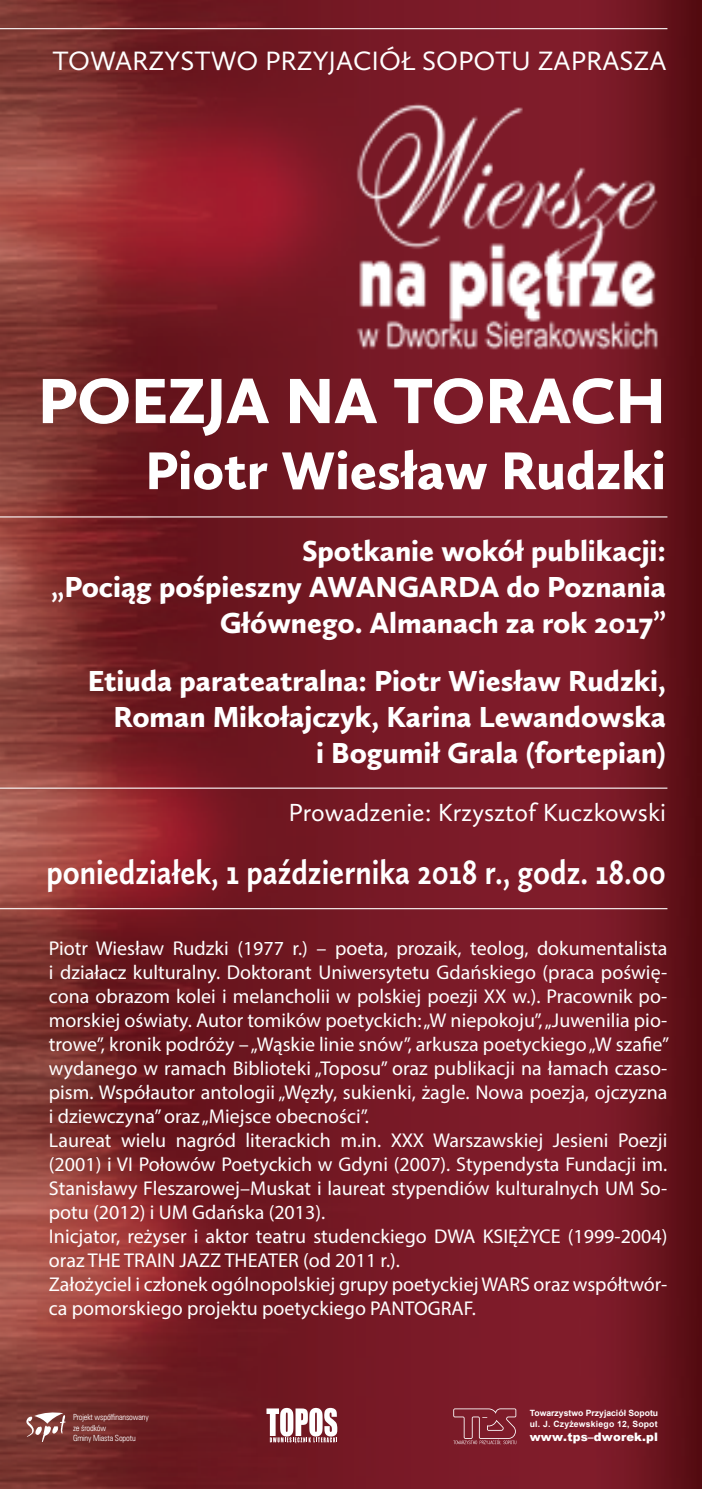
<style>
.page{position:relative;width:702px;height:1489px;background:#fff}
.page>*{position:absolute;margin:0;border:0;box-sizing:border-box;transform-origin:0 0}
.t1{font:900 66.25px "Calluna Sans";color:#fff}
.t2{font:900 55px "Calluna Sans";color:#fff}
.t3{font:700 35px "Calluna Sans";color:#fff;scale:.87 1}
.t4{font:900 30px/36px "Calluna Sans";color:#fff;text-align:right}
.t5{font:27.5px "Calluna Sans";color:#fff}
.t6{font:25.5px "Calluna Sans";color:#fff}
.t7{font:20px/24px "Myriad Pro";color:#fff}
.t8{font:900 11.75px "Arial";letter-spacing:.015em;color:#fff}
.t9{font:700 8.75px/10.2px "Arial";color:#fff}
.t10{font:8.5px/10.2px "Zurich Lt Cn EU";letter-spacing:-.02em;color:#fff}
</style>
<div class="page">
<img style="left:0;top:0;width:702px;height:1488px">
<img style="left:305px;top:74px;width:397px;height:304px">
<hr style="left:0;top:516px;width:667px;height:1px;background:#fff">
<hr style="left:0;top:28px;width:667px;height:1px;background:#fff">
<hr style="left:0;top:908px;width:667px;height:1px;background:#fff">
<svg style="left:26px;top:1412px;width:40px;height:28px"></svg>
<svg style="left:266px;top:1407px;width:71px;height:36px"></svg>
<svg style="left:453px;top:1408px;width:63px;height:35px;background:#8d3743"></svg>
<hr style="left:0;top:787px;width:667px;height:1px;background:#fff">
<h3 class="t5" style="left:53px;top:44px;width:615px">TOWARZYSTWO PRZYJACIÓŁ SOPOTU ZAPRASZA</h3>
<h1 class="t1" style="left:38px;top:359px;width:629px">POEZJA NA TORACH</h1>
<h2 class="t2" style="left:145px;top:436px;width:522px">Piotr Wiesław Rudzki</h2>
<h3 class="t4" style="left:51px;top:532px;width:616px">Spotkanie wokół publikacji:<br>„Pociąg pośpieszny AWANGARDA do Poznania<br>Głównego. Almanach za rok 2017”</h3>
<h3 class="t4" style="left:88px;top:662px;width:579px">Etiuda parateatralna: Piotr Wiesław Rudzki,<br>Roman Mikołajczyk, Karina Lewandowska<br>i Bogumił Grala (fortepian)</h3>
<p class="t6" style="left:288px;top:797px;width:379px">Prowadzenie: Krzysztof Kuczkowski</p>
<h3 class="t3" style="left:46px;top:850px;width:713px">poniedziałek, 1 października 2018 r., godz. 18.00</h3>
<p class="t7" style="left:49px;top:936px;width:621px">Piotr Wiesław Rudzki (1977 r.) – poeta, prozaik, teolog, dokumentalista i działacz kulturalny. Doktorant Uniwersytetu Gdańskiego (praca poświę&shy;cona obrazom kolei i melancholii w polskiej poezji XX w.). Pracownik po&shy;morskiej oświaty. Autor tomików poetyckich: „W niepokoju”, „Juwenilia pio&shy;trowe”, kronik podróży – „Wąskie linie snów”, arkusza poetyckiego „W szafie” wydanego w ramach Biblioteki „Toposu” oraz publikacji na łamach czaso&shy;pism. Współautor antologii „Węzły, sukienki, żagle. Nowa poezja, ojczyzna i dziewczyna” oraz „Miejsce obecności”.<br>Laureat wielu nagród literackich m.in. XXX Warszawskiej Jesieni Poezji (2001) i VI Połowów Poetyckich w Gdyni (2007). Stypendysta Fundacji im.<br>Stanisławy Fleszarowej–Muskat i laureat stypendiów kulturalnych UM So&shy;potu (2012) i UM Gdańska (2013).<br>Inicjator, reżyser i aktor teatru studenckiego DWA KSIĘŻYCE (1999-2004) oraz THE TRAIN JAZZ THEATER (od 2011 r.).<br>Założyciel i członek ogólnopolskiej grupy poetyckiej WARS oraz współtwór&shy;ca pomorskiego projektu poetyckiego PANTOGRAF.</p>
<p class="t10" style="left:73px;top:1411px;width:77px">Projekt współfinansowany ze środków<br>Gminy Miasta Sopotu</p>
<p class="t9" style="left:529px;top:1407px;width:130px">Towarzystwo Przyjaciół Sopotu ul. J. Czyżewskiego 12, Sopot</p>
<p class="t8" style="left:529px;top:1427px;width:130px">www.tps–dworek.pl</p>
</div>
